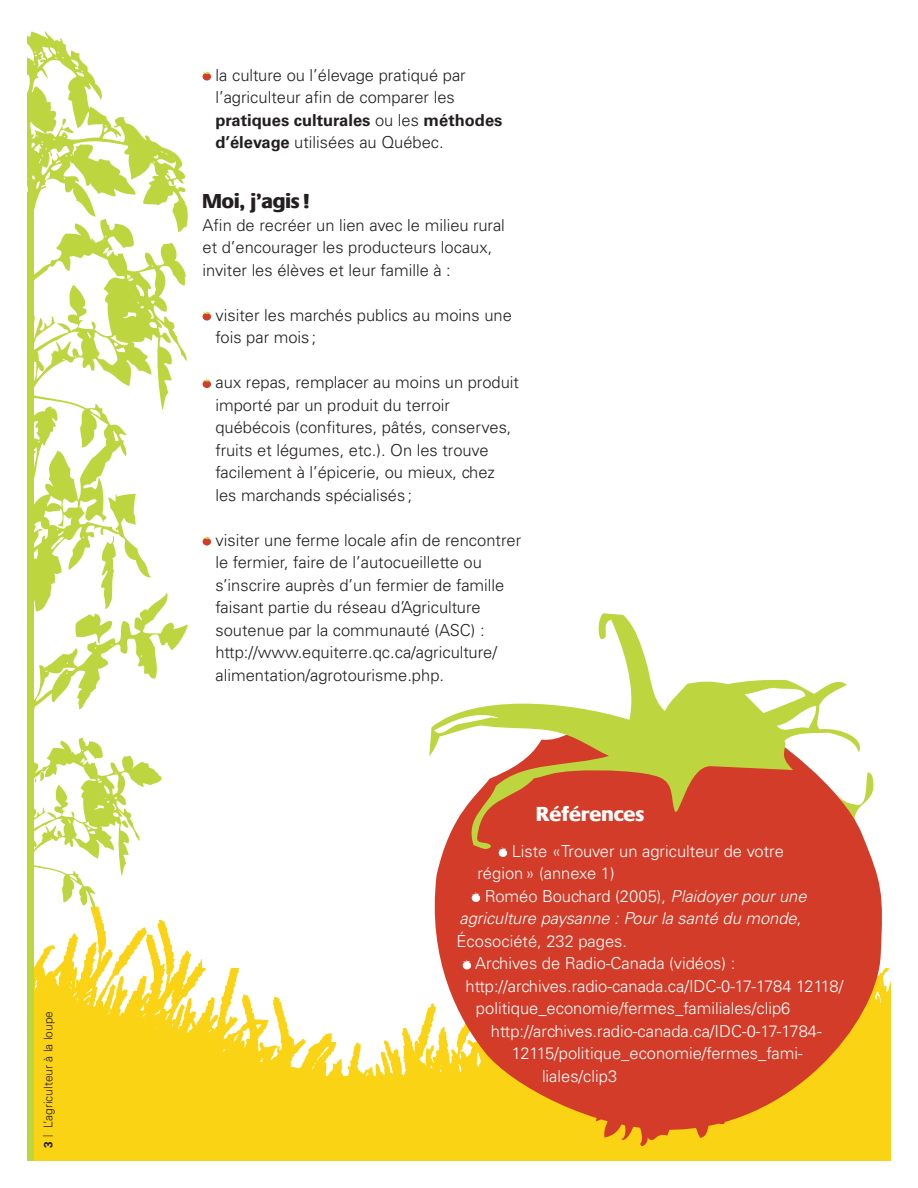
<style>
.page{position:relative;width:918px;height:1188px;background:#fff}
.page>*{position:absolute;margin:0;border:0;box-sizing:border-box;transform-origin:0 0}
.t1{font:800 21px "Praxis";color:#231f20}
.t2{font:800 21px "Praxis";color:#fff}
.t3{font:300 16.5px/22.5px "Univers";color:#231f20}
.t4{font:300 16.5px "Univers";color:#fff}
.t5{font:italic 300 16.5px "Univers";color:#fff}
.t6{font:300 12px "Univers";color:#231f20}
.s1{font-weight:700}
.s2{font-style:italic}
.s3{font-style:normal}
</style>
<div class="page">
<svg style="left:336px;top:1042px;width:38px;height:35px"></svg>
<svg style="left:374px;top:967px;width:517px;height:110px"></svg>
<svg style="left:190px;top:953px;width:146px;height:124px"></svg>
<div style="left:28px;top:1077px;width:863px;height:84px;background:#fad315"></div>
<svg style="left:27px;top:31px;width:161px;height:373px"></svg>
<svg style="left:34px;top:404px;width:156px;height:673px"></svg>
<svg style="left:75px;top:534px;width:41px;height:110px"></svg>
<svg style="left:34px;top:738px;width:128px;height:171px"></svg>
<div style="left:0;top:192px;width:34px;height:973px;background:#bdd63f"></div>
<div style="left:0;top:0;width:27px;height:1180px;background:#fff"></div>
<div style="left:0;top:1161px;width:918px;height:27px;background:#fff"></div>
<div style="left:202px;top:68px;width:320px;height:900px;background:#fff"></div>
<svg style="left:202px;top:71px;width:9px;height:10px"></svg>
<svg style="left:202px;top:311px;width:9px;height:10px"></svg>
<svg style="left:202px;top:378px;width:9px;height:10px"></svg>
<svg style="left:202px;top:536px;width:9px;height:10px"></svg>
<svg style="left:426px;top:772px;width:458px;height:340px;fill:#d33c28"></svg>
<svg style="left:578px;top:909px;width:185px;height:237px;background:#d64826"></svg>
<svg style="left:429px;top:613px;width:436px;height:239px"></svg>
<svg style="left:499px;top:847px;width:8px;height:10px"></svg>
<svg style="left:472px;top:892px;width:8px;height:10px"></svg>
<svg style="left:463px;top:960px;width:8px;height:10px"></svg>
<p class="t6" style="left:41px;top:1137px;width:128px;rotate:-90deg"><sup>|</sup> L’agriculteur à la loupe</p>
<p class="t3" style="left:215px;top:63px;width:289px">la culture ou l’élevage pratiqué par l’agriculteur afin de comparer les <span class="s1">pratiques culturales</span> ou les <span class="s1">méthodes d’élevage</span> utilisées au Québec.</p>
<p class="t1" style="left:202px;top:189px;width:108px">Moi, j’agis !</p>
<p class="t3" style="left:202px;top:213px;width:304px">Afin de recréer un lien avec le milieu rural et d’encourager les producteurs locaux, inviter les élèves et leur famille à :</p>
<p class="t3" style="left:215px;top:303px;width:298px">visiter les marchés publics au moins une fois par mois;</p>
<p class="t3" style="left:215px;top:371px;width:305px">aux repas, remplacer au moins un produit importé par un produit du terroir québécois (confitures, pâtés, conserves, fruits et légumes, etc.). On les trouve facilement à l’épicerie, ou mieux, chez les marchands spécialisés ;</p>
<p class="t3" style="left:215px;top:528px;width:307px">visiter une ferme locale afin de rencontrer le fermier, faire de l’autocueillette ou s’inscrire auprès d’un fermier de famille faisant partie du réseau d’Agriculture soutenue par la communauté (ASC) : http://www.equiterre.qc.ca/agriculture/ alimentation/agrotourisme.php.</p>
<p class="t2" style="left:536px;top:802px;width:110px">Références</p>
<p class="t4" style="left:512px;top:841px;width:274px">Liste «Trouver un agriculteur de votre</p>
<p class="t4" style="left:478px;top:864px;width:139px">région» (annexe 1)</p>
<p class="t4" style="left:485px;top:886px;width:323px">Roméo Bouchard (2005), <span class="s2">Plaidoyer pour une</span></p>
<p class="t5" style="left:459px;top:909px;width:343px">agriculture paysanne : Pour la santé du monde<span class="s3">,</span></p>
<p class="t4" style="left:456px;top:931px;width:172px">Écosociété, 232 pages.</p>
<p class="t4" style="left:475px;top:954px;width:262px">Archives de Radio-Canada (vidéos) :</p>
<p class="t4" style="left:465px;top:976px;width:379px">http://archives.radio-canada.ca/IDC-0-17-1784 12118/</p>
<p class="t4" style="left:476px;top:999px;width:316px">politique_economie/fermes_familiales/clip6</p>
<p class="t4" style="left:491px;top:1021px;width:332px">http://archives.radio-canada.ca/IDC-0-17-1784-</p>
<p class="t4" style="left:512px;top:1044px;width:292px">12115/politique_economie/fermes_fami-</p>
<p class="t4" style="left:542px;top:1066px;width:77px">liales/clip3</p>
</div>
